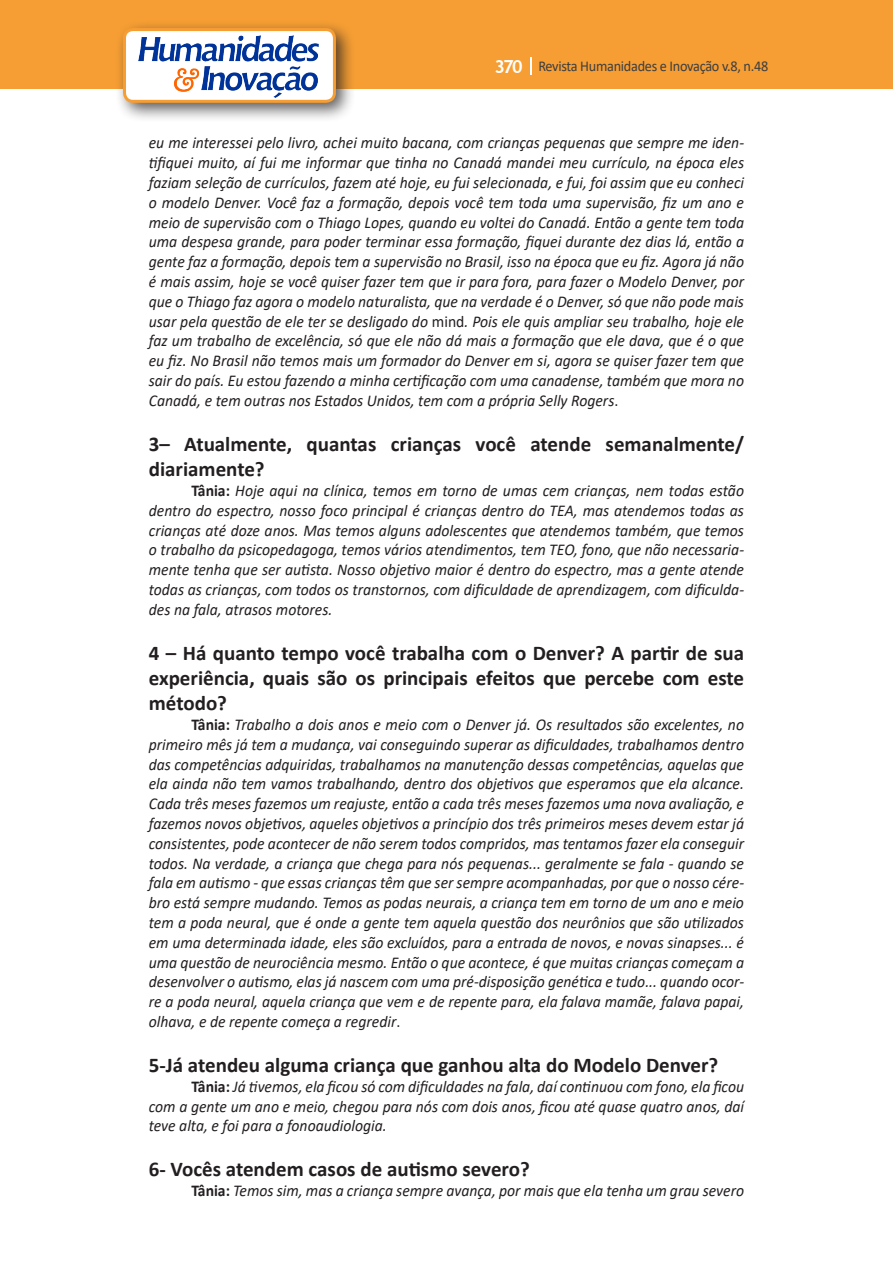
<style>
.page{position:relative;width:893px;height:1263px;background:#fff}
.page>*{position:absolute;margin:0;border:0;box-sizing:border-box;transform-origin:0 0}
.Titulo_2{font:700 21px/25.2px "Calibri";color:#231f20}
.Texto{font:italic 16.5px/19.8px "Calibri";color:#231f20;text-align:justify;scale:.95 1}
.t1{font:15px "Calibri";letter-spacing:-.02em;color:#3e3e3f;scale:.95 1}
.s1{font-family:"Trebuchet MS";font-weight:700;font-size:18px;color:#fff}
.s2{font-style:normal}
.s3{font-weight:700;font-style:normal}
</style>
<div class="page">
<div style="left:0;top:0;width:893px;height:88px;background:#f69e34"></div>
<svg style="left:530px;top:57px;width:2px;height:18px"></svg>
<div style="left:115px;top:20px;width:241px;height:103px;background:#231f20;opacity:.75"></div>
<div style="left:125px;top:30px;width:209px;height:71px;background:#fff;border-radius:9px"></div>
<img style="left:138px;top:35px;width:181px;height:62px">
<div style="left:123px;top:28px;width:213px;height:75px;border:3px solid #f69e34;border-radius:9px"></div>
<p class="t1" style="left:495px;top:56px;width:290px"><span class="s1">370</span> Revista Humanidades e Inovação v.8, n.48</p>
<p class="Texto" style="left:149px;top:132px;width:628px">eu me interessei pelo livro, achei muito bacana, com crianças pequenas que sempre me iden&shy;tifiquei muito, aí fui me informar que tinha no Canadá mandei meu currículo, na época eles faziam seleção de currículos, fazem até hoje, eu fui selecionada, e fui, foi assim que eu conheci o modelo Denver. Você faz a formação, depois você tem toda uma supervisão, fiz um ano e meio de supervisão com o Thiago Lopes, quando eu voltei do Canadá. Então a gente tem toda uma despesa grande, para poder terminar essa formação, fiquei durante dez dias lá, então a gente faz a formação, depois tem a supervisão no Brasil, isso na época que eu fiz. Agora já não é mais assim, hoje se você quiser fazer tem que ir para fora, para fazer o Modelo Denver, por que o Thiago faz agora o modelo naturalista, que na verdade é o Denver, só que não pode mais usar pela questão de ele ter se desligado do <span class="s2">mind</span>. Pois ele quis ampliar seu trabalho, hoje ele faz um trabalho de excelência, só que ele não dá mais a formação que ele dava, que é o que eu fiz. No Brasil não temos mais um formador do Denver em si, agora se quiser fazer tem que sair do país. Eu estou fazendo a minha certificação com uma canadense, também que mora no Canadá, e tem outras nos Estados Unidos, tem com a própria Selly Rogers<span class="s2">.</span></p>
<p class="Titulo_2" style="left:149px;top:431px;width:597px">3– Atualmente, quantas crianças você atende semanalmente/ diariamente?</p>
<p class="Texto" style="left:149px;top:480px;width:628px;text-indent:43px"><span class="s3">Tânia:</span> Hoje aqui na clínica, temos em torno de umas cem crianças, nem todas estão dentro do espectro, nosso foco principal é crianças dentro do TEA, mas atendemos todas as crianças até doze anos. Mas temos alguns adolescentes que atendemos também, que temos o trabalho da psicopedagoga, temos vários atendimentos, tem TEO, fono, que não necessaria&shy;mente tenha que ser autista. Nosso objetivo maior é dentro do espectro, mas a gente atende todas as crianças, com todos os transtornos, com dificuldade de aprendizagem, com dificulda&shy;des na fala, atrasos motores.</p>
<p class="Titulo_2" style="left:149px;top:640px;width:597px;text-align:justify">4 – Há quanto tempo você trabalha com o Denver? A partir de sua experiência, quais são os principais efeitos que percebe com este método?</p>
<p class="Texto" style="left:149px;top:714px;width:628px;text-indent:43px"><span class="s3">Tânia:</span> Trabalho a dois anos e meio com o Denver já. Os resultados são excelentes, no primeiro mês já tem a mudança, vai conseguindo superar as dificuldades, trabalhamos dentro das competências adquiridas, trabalhamos na manutenção dessas competências, aquelas que ela ainda não tem vamos trabalhando, dentro dos objetivos que esperamos que ela alcance.<br>Cada três meses fazemos um reajuste, então a cada três meses fazemos uma nova avaliação, e fazemos novos objetivos, aqueles objetivos a princípio dos três primeiros meses devem estar já consistentes, pode acontecer de não serem todos compridos, mas tentamos fazer ela conseguir todos. Na verdade, a criança que chega para nós pequenas... geralmente se fala - quando se fala em autismo - que essas crianças têm que ser sempre acompanhadas, por que o nosso cére&shy;bro está sempre mudando. Temos as podas neurais, a criança tem em torno de um ano e meio tem a poda neural, que é onde a gente tem aquela questão dos neurônios que são utilizados em uma determinada idade, eles são excluídos, para a entrada de novos, e novas sinapses... é uma questão de neurociência mesmo. Então o que acontece, é que muitas crianças começam a desenvolver o autismo, elas já nascem com uma pré-disposição genética e tudo... quando ocor&shy;re a poda neural, aquela criança que vem e de repente para, ela falava mamãe, falava papai, olhava, e de repente começa a regredir<span class="s2">.</span></p>
<p class="Titulo_2" style="left:149px;top:1052px;width:571px">5-Já atendeu alguma criança que ganhou alta do Modelo Denver?</p>
<p class="Texto" style="left:149px;top:1076px;width:628px;text-indent:43px"><span class="s3">Tânia:</span> Já tivemos, ela ficou só com dificuldades na fala, daí continuou com fono, ela ficou com a gente um ano e meio, chegou para nós com dois anos, ficou até quase quatro anos, daí teve alta, e foi para a fonoaudiologia.</p>
<p class="Titulo_2" style="left:149px;top:1156px;width:382px">6- Vocês atendem casos de autismo severo?</p>
<p class="Texto" style="left:191px;top:1180px;width:583px"><span class="s3">Tânia:</span> Temos sim, mas a criança sempre avança, por mais que ela tenha um grau severo</p>
</div>
